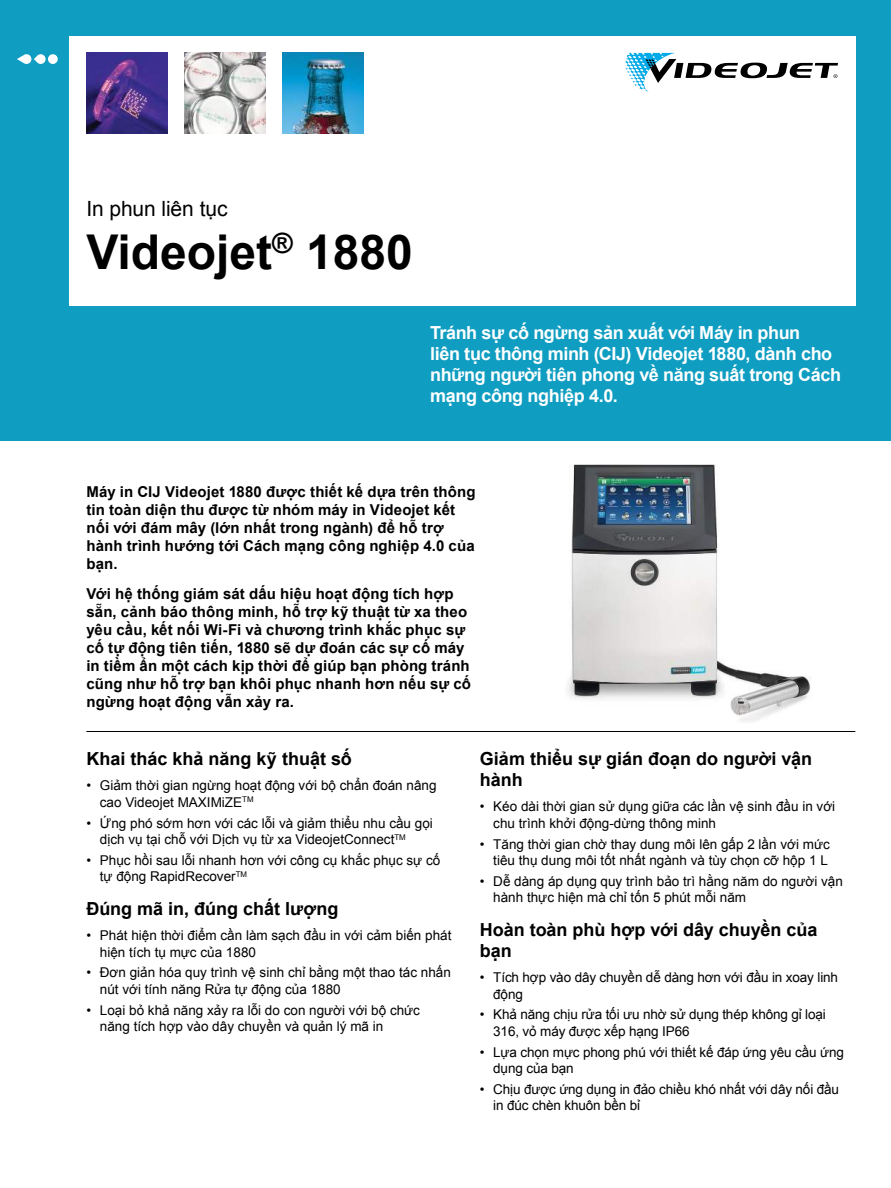
<style>
.page{position:relative;width:891px;height:1188px;background:#fff}
.page>*{position:absolute;margin:0;border:0;box-sizing:border-box;transform-origin:0 0}
.t1{font:700 48px "Arial";color:#000}
.t2{font:21px "Arial";letter-spacing:-.005em;color:#000}
.t3{font:700 18px/21px "Arial";letter-spacing:-.02em;color:#fff}
.t4{font:700 18px/21px "Arial";color:#000}
.t5{font:700 15px/18px "Arial";letter-spacing:.01em;color:#000}
.t6{font:13.5px/16.5px "Arial";color:#000}
</style>
<div class="page">
<img style="left:568px;top:465px;width:243px;height:257px">
<div style="left:0;top:0;width:891px;height:441px;background:#0f9dc1"></div>
<div style="left:69px;top:36px;width:786px;height:270px;background:#fff"></div>
<div style="left:48px;top:54px;width:10px;height:10px;background:#fff;border-radius:50%"></div>
<svg style="left:17px;top:54px;width:29px;height:10px"></svg>
<hr style="left:86px;top:731px;width:769px;height:1px;background:#000">
<img style="left:283px;top:53px;width:81px;height:81px">
<img style="left:86px;top:53px;width:81px;height:81px">
<svg style="left:625px;top:53px;width:213px;height:39px"></svg>
<img style="left:185px;top:53px;width:81px;height:81px">
<h2 class="t2" style="left:86px;top:195px;width:143px">In phun liên t甃⌀c</h2>
<h1 class="t1" style="left:86px;top:234px;width:328px">Videojet<sup>®</sup> 1880</h1>
<h3 class="t3" style="left:430px;top:322px;width:412px">Tránh sự cố ngừng sản xuất với Máy in phun<br>liên tục thông minh (CIJ) Videojet 1880, dành cho những người tiên phong về năng suất trong Cách mạng công nghiệp 4.0.</h3>
<p class="t5" style="left:86px;top:483px;width:391px">Máy in CIJ Videojet 1880 được thiết kế dựa trên thông tin toàn diện thu được từ nhóm máy in Videojet kết nối với đám mây (lớn nhất trong ngành) để hỗ trợ hành trình hướng tới Cách mạng công nghiệp 4.0 của bạn.</p>
<p class="t5" style="left:86px;top:586px;width:386px">Với hệ thống giám sát dấu hiệu hoạt động tích hợp sẵn, cảnh báo thông minh, hỗ trợ kỹ thuật từ xa theo yêu cầu, kết nối Wi-Fi và chương trình khắc phục sự cố tự động tiên tiến, 1880 sẽ dự đoán các sự cố máy in tiềm ẩn một cách kịp thời để giúp bạn phòng tránh cũng như hỗ trợ bạn khôi phục nhanh hơn nếu sự cố ngừng hoạt động vẫn xảy ra.</p>
<h3 class="t4" style="left:86px;top:749px;width:267px">Khai thác khả năng kỹ thuật số</h3>
<p class="t6" style="left:100px;top:778px;width:338px;text-indent:-14px">• Giảm thời gian ngừng hoạt động với bộ chẩn đoán nâng cao Videojet MAXIMiZE<sup>TM</sup></p>
<p class="t6" style="left:100px;top:815px;width:334px;text-indent:-14px">• Ứng phó sớm hơn với các lỗi và giảm thiểu nhu cầu gọi dịch v甃⌀ tại chỗ với Dịch v甃⌀ từ xa VideojetConnect<sup>TM</sup></p>
<p class="t6" style="left:100px;top:852px;width:342px;text-indent:-14px">• Ph甃⌀c hồi sau lỗi nhanh hơn với công c甃⌀ khắc ph甃⌀c sự cố tự động RapidRecover<sup>TM</sup></p>
<h3 class="t4" style="left:86px;top:899px;width:254px">Đúng mã in, đúng chất lượng</h3>
<p class="t6" style="left:100px;top:927px;width:353px;text-indent:-14px">• Phát hiện thời điểm cần làm sạch đầu in với cảm biến phát hiện tích t甃⌀ mực của 1880</p>
<p class="t6" style="left:100px;top:965px;width:353px;text-indent:-14px">• Đơn giản hóa quy trình vệ sinh chỉ bằng một thao tác nhấn nút với tính năng Rửa tự động của 1880</p>
<p class="t6" style="left:100px;top:1002px;width:322px;text-indent:-14px">• Loại bỏ khả năng xảy ra lỗi do con người với bộ chức năng tích hợp vào dây chuyền và quản lý mã in</p>
<h3 class="t4" style="left:480px;top:749px;width:334px">Giảm thiểu sự gián đoạn do người vận hành</h3>
<p class="t6" style="left:493px;top:799px;width:343px;text-indent:-14px">• Kéo dài thời gian sử d甃⌀ng giữa các lần vệ sinh đầu in với chu trình khởi động-dừng thông minh</p>
<p class="t6" style="left:480px;top:836px;width:352px;text-align:right">• Tăng thời gian chờ thay dung môi lên gấp 2 lần với mức tiêu th甃⌀ dung môi tốt nhất ngành và tùy chọn cỡ hộp 1 L</p>
<p class="t6" style="left:493px;top:873px;width:351px;text-indent:-14px">• Dễ dàng áp d甃⌀ng quy trình bảo trì hằng năm do người vận hành thực hiện mà chỉ tốn 5 phút mỗi năm</p>
<h3 class="t4" style="left:480px;top:920px;width:339px">Hoàn toàn phù hợp với dây chuyền của bạn</h3>
<p class="t6" style="left:493px;top:969px;width:346px;text-indent:-14px">• Tích hợp vào dây chuyền dễ dàng hơn với đầu in xoay linh động</p>
<p class="t6" style="left:493px;top:1007px;width:334px;text-indent:-14px">• Khả năng chịu rửa tối ưu nhờ sử d甃⌀ng thép không gỉ loại<br>316, vỏ máy được xếp hạng IP66</p>
<p class="t6" style="left:493px;top:1044px;width:352px;text-indent:-14px">• Lựa chọn mực phong phú với thiết kế đáp ứng yêu cầu ứng d甃⌀ng của bạn</p>
<p class="t6" style="left:493px;top:1081px;width:347px;text-indent:-14px">• Chịu được ứng d甃⌀ng in đảo chiều khó nhất với dây nối đầu in đúc chèn khuôn bền bỉ</p>
</div>
